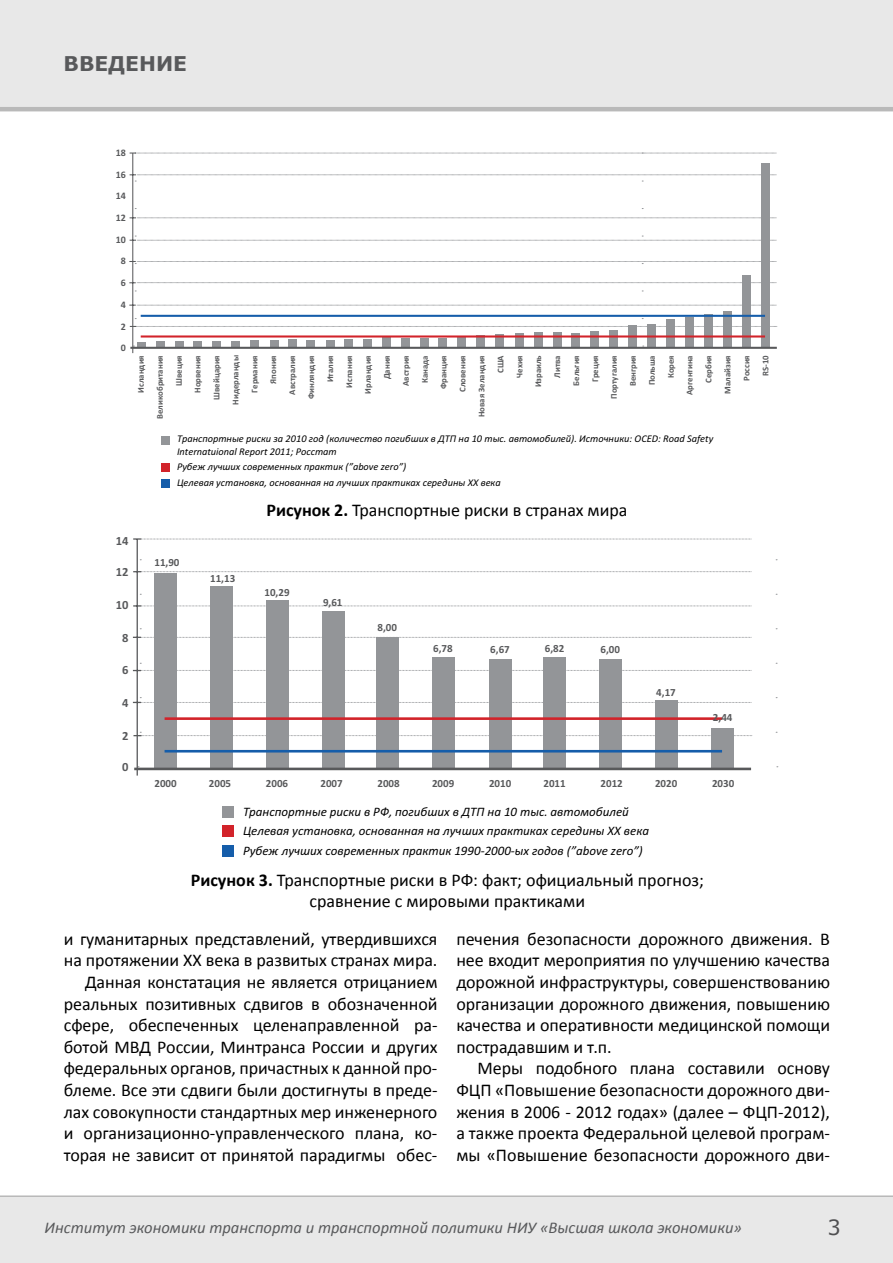
<style>
.page{position:relative;width:893px;height:1263px;background:#fff}
.page>*{position:absolute;margin:0;border:0;box-sizing:border-box;transform-origin:0 0}
.t1{font:21px "Verdana";color:#4f4f51}
.t2{font:700 20.25px "Verdana";color:#58595b}
.t3{font:18px/21.6px "Calibri";letter-spacing:-.005em;color:#000;text-align:justify}
.t4{font:italic 16.5px "Calibri";color:#58595b}
.t5{font:italic 12.9px/19.5px "Calibri";color:#010101}
.t6{font:700 12.6px "Calibri";color:#58595b}
.t7{font:700 10.95px "Calibri";color:#58595b}
.t8{font:italic 10.35px/12.5px "Calibri";color:#010101}
.t9{font:700 10.05px/21.8px "Calibri";color:#58595b;text-align:center}
.t10{font:700 8.7px/18.9px "Calibri";color:#58595b;text-align:right}
.s1{font-weight:700}
</style>
<div class="page">
<div style="left:0;top:1195px;width:893px;height:68px;background:#e8e8e8"></div>
<div style="left:0;top:0;width:893px;height:111px;background:#e8e8e8"></div>
<hr style="left:132px;top:153px;width:1px;height:200px;background:#58595b">
<svg style="left:129px;top:305px;width:647px;height:1px"></svg>
<svg style="left:129px;top:282px;width:647px;height:1px"></svg>
<svg style="left:129px;top:261px;width:647px;height:3px"></svg>
<svg style="left:130px;top:236px;width:646px;height:5px"></svg>
<svg style="left:130px;top:217px;width:646px;height:2px"></svg>
<svg style="left:130px;top:174px;width:646px;height:8px"></svg>
<svg style="left:130px;top:153px;width:646px;height:1px"></svg>
<svg style="left:130px;top:326px;width:647px;height:1px"></svg>
<svg style="left:133px;top:343px;width:13px;height:4px"></svg>
<svg style="left:156px;top:342px;width:9px;height:5px"></svg>
<svg style="left:175px;top:342px;width:9px;height:5px"></svg>
<svg style="left:193px;top:341px;width:9px;height:6px"></svg>
<svg style="left:212px;top:341px;width:9px;height:6px"></svg>
<svg style="left:231px;top:341px;width:9px;height:6px"></svg>
<svg style="left:250px;top:340px;width:9px;height:7px"></svg>
<svg style="left:270px;top:340px;width:8px;height:7px"></svg>
<svg style="left:288px;top:340px;width:9px;height:7px"></svg>
<svg style="left:307px;top:340px;width:8px;height:7px"></svg>
<svg style="left:326px;top:340px;width:8px;height:7px"></svg>
<svg style="left:344px;top:340px;width:9px;height:7px"></svg>
<div style="left:363px;top:339px;width:9px;height:9px;background:#939598"></div>
<div style="left:382px;top:338px;width:9px;height:10px;background:#939598"></div>
<div style="left:401px;top:338px;width:9px;height:10px;background:#939598"></div>
<div style="left:420px;top:338px;width:9px;height:10px;background:#939598"></div>
<div style="left:438px;top:338px;width:9px;height:9px;background:#939598"></div>
<div style="left:457px;top:338px;width:9px;height:10px;background:#939598"></div>
<svg style="left:476px;top:337px;width:9px;height:10px"></svg>
<svg style="left:495px;top:334px;width:9px;height:13px"></svg>
<svg style="left:515px;top:333px;width:9px;height:14px"></svg>
<svg style="left:534px;top:333px;width:9px;height:14px"></svg>
<svg style="left:553px;top:333px;width:9px;height:14px"></svg>
<svg style="left:571px;top:333px;width:9px;height:14px"></svg>
<svg style="left:590px;top:331px;width:9px;height:16px"></svg>
<svg style="left:609px;top:331px;width:9px;height:16px"></svg>
<div style="left:628px;top:325px;width:9px;height:23px;background:#939598"></div>
<div style="left:647px;top:324px;width:9px;height:24px;background:#939598"></div>
<div style="left:666px;top:320px;width:9px;height:28px;background:#939598"></div>
<div style="left:685px;top:317px;width:9px;height:31px;background:#939598"></div>
<div style="left:704px;top:314px;width:9px;height:34px;background:#939598"></div>
<div style="left:723px;top:311px;width:8px;height:37px;background:#939598"></div>
<div style="left:742px;top:275px;width:8px;height:73px;background:#939598"></div>
<div style="left:761px;top:163px;width:8px;height:185px;background:#939598"></div>
<hr style="left:130px;top:347px;width:647px;height:2px;background:#58595b">
<hr style="left:141px;top:335px;width:624px;height:2px;background:#d2232a">
<hr style="left:141px;top:315px;width:624px;height:2px;background:#155daa">
<div style="left:161px;top:436px;width:9px;height:8px;background:#939598"></div>
<div style="left:161px;top:463px;width:9px;height:8px;background:#d2232a"></div>
<div style="left:161px;top:479px;width:9px;height:9px;background:#155daa"></div>
<hr style="left:137px;top:539px;width:1px;height:237px;background:#58595b">
<svg style="left:133px;top:697px;width:618px;height:6px"></svg>
<svg style="left:133px;top:670px;width:618px;height:1px"></svg>
<svg style="left:133px;top:637px;width:618px;height:1px"></svg>
<svg style="left:133px;top:571px;width:618px;height:1px"></svg>
<svg style="left:133px;top:605px;width:618px;height:2px"></svg>
<svg style="left:133px;top:538px;width:618px;height:2px"></svg>
<svg style="left:133px;top:732px;width:619px;height:4px"></svg>
<div style="left:154px;top:574px;width:23px;height:195px;background:#939598"></div>
<div style="left:210px;top:586px;width:23px;height:183px;background:#939598"></div>
<div style="left:266px;top:600px;width:23px;height:169px;background:#939598"></div>
<div style="left:322px;top:611px;width:22px;height:158px;background:#939598"></div>
<div style="left:376px;top:637px;width:23px;height:132px;background:#939598"></div>
<div style="left:432px;top:657px;width:23px;height:112px;background:#939598"></div>
<div style="left:489px;top:659px;width:23px;height:110px;background:#939598"></div>
<div style="left:543px;top:657px;width:23px;height:112px;background:#939598"></div>
<div style="left:599px;top:659px;width:23px;height:110px;background:#939598"></div>
<div style="left:655px;top:700px;width:23px;height:69px;background:#939598"></div>
<div style="left:711px;top:728px;width:22px;height:41px;background:#939598"></div>
<hr style="left:134px;top:768px;width:617px;height:2px;background:#58595b">
<div style="left:223px;top:806px;width:11px;height:11px;background:#939598"></div>
<div style="left:223px;top:826px;width:11px;height:11px;background:#d2232a"></div>
<div style="left:223px;top:845px;width:11px;height:11px;background:#155daa"></div>
<hr style="left:165px;top:717px;width:557px;height:3px;background:#d2232a">
<hr style="left:165px;top:750px;width:557px;height:2px;background:#155daa">
<p class="t2" style="left:64px;top:49px;width:125px">Введение</p>
<p class="t9" style="left:116px;top:142px;width:12px">18<br>16<br>14<br>12<br>10<br>8<br>6<br>4<br>2<br>0</p>
<p class="t6" style="left:116px;top:533px;width:14px">14</p>
<p class="t6" style="left:116px;top:564px;width:14px">12</p>
<p class="t6" style="left:116px;top:596px;width:14px">10</p>
<p class="t6" style="left:122px;top:630px;width:8px">8</p>
<p class="t6" style="left:122px;top:661px;width:8px">6</p>
<p class="t6" style="left:122px;top:695px;width:8px">4</p>
<p class="t6" style="left:122px;top:727px;width:8px">2</p>
<p class="t6" style="left:122px;top:758px;width:8px">0</p>
<p class="t10" style="left:131px;top:419px;width:65px;rotate:-90deg">Исландия<br>Великобритания<br>Швеция<br>Норвения<br>Швейцария<br>Нидерланды<br>Германия<br>Япония<br>Австралия<br>Финляндия<br>Италия<br>Испания<br>Ирландия<br>Дания<br>Австрия<br>Канада<br>Франция<br>Словения<br>Новая Зеландия<br>США<br>Чехия<br>Израиль<br>Литва<br>Бельгия<br>Греция<br>Португалия<br>Венгрия<br>Польша<br>Корея<br>Аргентина<br>Сербия<br>Малайзия<br>Россия<br>RS-10</p>
<p class="t8" style="left:177px;top:432px;width:538px">Транспортные риски за 2010 год (количество погибших в ДТП на 10 тыс. автомобилей). Источники: OCED: Road Safety<br>Internatuional Report 2011; Росстат</p>
<p class="t8" style="left:177px;top:459px;width:325px;line-height:15.5px">Рубеж лучших современных практик (”above zero”)<br>Целевая установка, основанная на лучших практиках середины ХХ века</p>
<p class="t3" style="left:267px;top:499px;width:362px"><span class="s1">Рисунок 2.</span> Транспортные риски в странах мира</p>
<p class="t7" style="left:154px;top:556px;width:27px">11,90</p>
<p class="t7" style="left:210px;top:571px;width:27px">11,13</p>
<p class="t7" style="left:264px;top:585px;width:27px">10,29</p>
<p class="t7" style="left:323px;top:595px;width:21px">9,61</p>
<p class="t7" style="left:377px;top:621px;width:21px">8,00</p>
<p class="t7" style="left:433px;top:641px;width:21px">6,78</p>
<p class="t7" style="left:490px;top:643px;width:21px">6,67</p>
<p class="t7" style="left:545px;top:641px;width:21px">6,82</p>
<p class="t7" style="left:600px;top:643px;width:21px">6,00</p>
<p class="t7" style="left:656px;top:685px;width:21px">4,17</p>
<p class="t7" style="left:713px;top:711px;width:21px">2,44</p>
<p class="t7" style="left:154px;top:776px;width:24px">2000</p>
<p class="t7" style="left:209px;top:776px;width:24px">2005</p>
<p class="t7" style="left:266px;top:776px;width:24px">2006</p>
<p class="t7" style="left:320px;top:776px;width:24px">2007</p>
<p class="t7" style="left:377px;top:776px;width:24px">2008</p>
<p class="t7" style="left:432px;top:776px;width:24px">2009</p>
<p class="t7" style="left:489px;top:776px;width:24px">2010</p>
<p class="t7" style="left:543px;top:776px;width:24px">2011</p>
<p class="t7" style="left:601px;top:776px;width:24px">2012</p>
<p class="t7" style="left:655px;top:776px;width:24px">2020</p>
<p class="t7" style="left:712px;top:776px;width:24px">2030</p>
<p class="t5" style="left:243px;top:801px;width:407px">Транспортные риски в РФ, погибших в ДТП на 10 тыс. автомобилей<br>Целевая установка, основанная на лучших практиках середины ХХ века<br>Рубеж лучших современных практик 1990-2000-ых годов (”above zero”)</p>
<p class="t3" style="left:191px;top:869px;width:515px;text-align:center"><span class="s1">Рисунок 3.</span> Транспортные риски в РФ: факт; официальный прогноз; сравнение с мировыми практиками</p>
<p class="t3" style="left:456px;top:928px;width:375px">печения безопасности дорожного движения. В нее входит мероприятия по улучшению качества дорожной инфраструктуры, совершенствованию организации дорожного движения, повышению качества и оперативности медицинской помощи пострадавшим и т.п.</p>
<p class="t3" style="left:456px;top:1058px;width:375px;text-indent:21px">Меры подобного плана составили основу ФЦП «Повышение безопасности дорожного дви&shy;жения в 2006 - 2012 годах» (далее – ФЦП-2012), а также проекта Федеральной целевой програм&shy;мы «Повышение безопасности дорожного дви-</p>
<p class="t3" style="left:64px;top:928px;width:375px;text-align:right">и гуманитарных представлений, утвердившихся на протяжении XX века в развитых странах мира.<br>Данная констатация не является отрицанием реальных позитивных сдвигов в обозначенной сфере, обеспеченных целенаправленной ра&shy;ботой МВД России, Минтранса России и других федеральных органов, причастных к данной про&shy;блеме. Все эти сдвиги были достигнуты в преде&shy;лах совокупности стандартных мер инженерного и организационно-управленческого плана, ко&shy;торая не зависит от принятой парадигмы обес-</p>
<p class="t4" style="left:45px;top:1217px;width:699px">Институт экономики транспорта и транспортной политики НИУ «Высшая школа экономики»</p>
<p class="t1" style="left:827px;top:1213px;width:15px">3</p>
</div>
